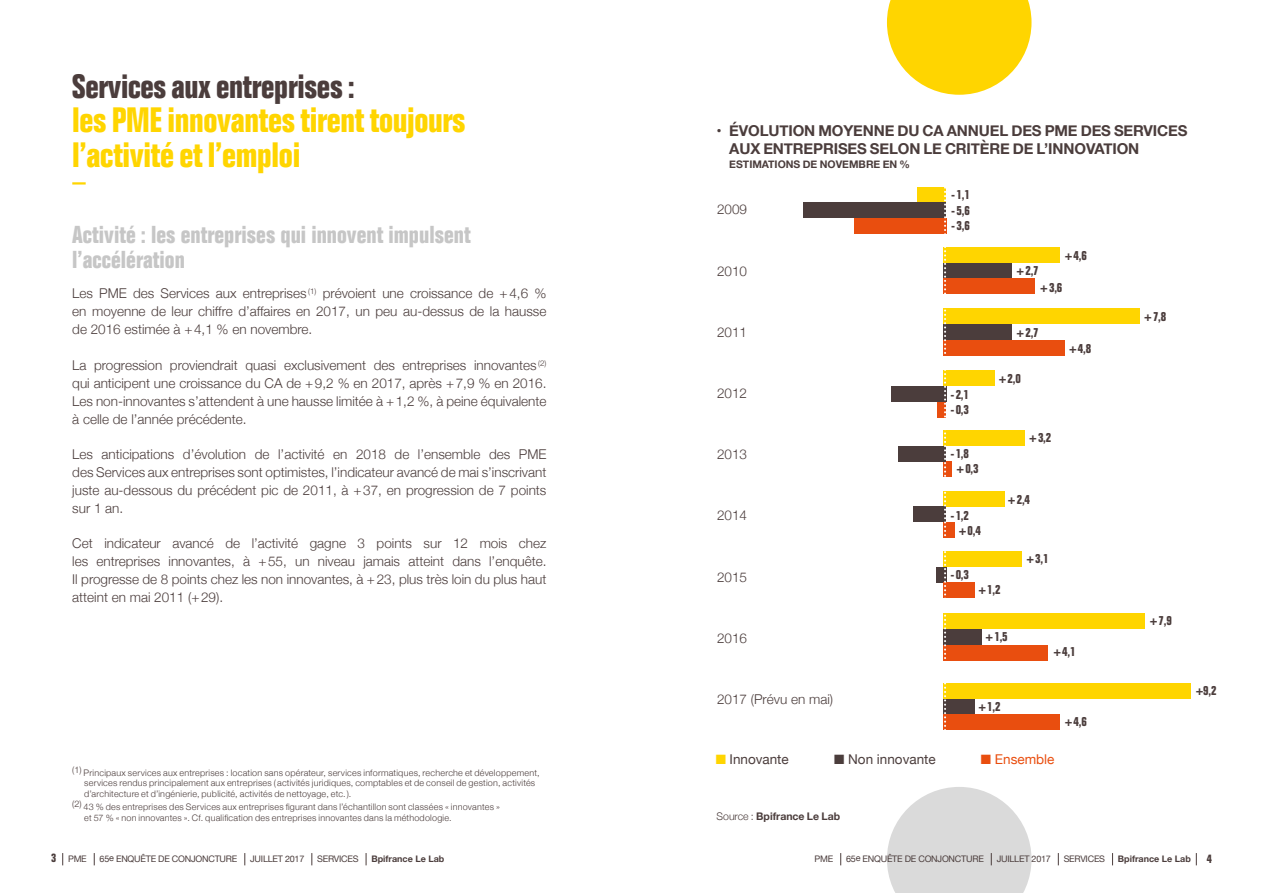
<style>
.page{position:relative;width:1263px;height:893px;background:#fff}
.page>*{position:absolute;margin:0;border:0;box-sizing:border-box;transform-origin:0 0}
.t1{font:700 condensed 34.5px/34.5px "Folio";letter-spacing:-.01em;color:#ffd500}
.t2{font:700 condensed 33px "Folio";letter-spacing:-.01em;color:#4b3d3c}
.t3{font:700 condensed 24px/25.5px "Folio";color:#c6c6c6}
.t4{font:700 15px/18px "Helvetica Neue";letter-spacing:-.01em;color:#4b3d3c}
.t5{font:300 13.5px/18px "Helvetica Neue";color:#4b3d3c;text-align:justify}
.t6{font:13.5px "Helvetica Neue";color:#4b3d3c}
.t7{font:13.5px "Helvetica Neue";color:#e94e0f}
.t8{font:700 condensed 12.75px/15.5px "Folio";color:#4b3d3c}
.t9{font:700 condensed 12px "Folio";color:#4b3d3c}
.t10{font:700 10.5px "Helvetica Neue";color:#4b3d3c}
.t11{font:300 9px/10.5px "Helvetica Neue";letter-spacing:.025em;color:#4b3d3c}
.t12{font:9px "Helvetica Neue";letter-spacing:-.025em;color:#4b3d3c}
.t13{font:700 9px "Helvetica Neue";color:#4b3d3c}
.s1{color:#ffd500}
.s2{font-weight:300}
</style>
<div class="page">
<svg style="left:887px;top:0;width:144px;height:95px"></svg>
<div style="left:917px;top:187px;width:29px;height:15px;background:#ffd500"></div>
<div style="left:803px;top:202px;width:143px;height:16px;background:#4b3d3c"></div>
<div style="left:854px;top:218px;width:92px;height:16px;background:#e94e0f"></div>
<div style="left:943px;top:247px;width:117px;height:16px;background:#ffd500"></div>
<div style="left:943px;top:263px;width:69px;height:15px;background:#4b3d3c"></div>
<div style="left:943px;top:278px;width:92px;height:16px;background:#e94e0f"></div>
<div style="left:943px;top:308px;width:197px;height:16px;background:#ffd500"></div>
<div style="left:943px;top:324px;width:69px;height:16px;background:#4b3d3c"></div>
<div style="left:943px;top:340px;width:122px;height:16px;background:#e94e0f"></div>
<div style="left:943px;top:370px;width:52px;height:16px;background:#ffd500"></div>
<div style="left:891px;top:386px;width:55px;height:16px;background:#4b3d3c"></div>
<div style="left:937px;top:402px;width:9px;height:16px;background:#e94e0f"></div>
<div style="left:943px;top:461px;width:9px;height:16px;background:#e94e0f"></div>
<div style="left:943px;top:491px;width:62px;height:16px;background:#ffd500"></div>
<div style="left:913px;top:507px;width:33px;height:15px;background:#4b3d3c"></div>
<div style="left:943px;top:522px;width:12px;height:16px;background:#e94e0f"></div>
<div style="left:943px;top:430px;width:82px;height:16px;background:#ffd500"></div>
<div style="left:898px;top:446px;width:48px;height:16px;background:#4b3d3c"></div>
<div style="left:943px;top:551px;width:79px;height:16px;background:#ffd500"></div>
<div style="left:936px;top:567px;width:10px;height:16px;background:#4b3d3c"></div>
<div style="left:943px;top:582px;width:32px;height:16px;background:#e94e0f"></div>
<div style="left:943px;top:613px;width:202px;height:16px;background:#ffd500"></div>
<div style="left:943px;top:683px;width:248px;height:16px;background:#ffd500"></div>
<div style="left:943px;top:629px;width:39px;height:16px;background:#4b3d3c"></div>
<div style="left:943px;top:699px;width:32px;height:15px;background:#4b3d3c"></div>
<div style="left:943px;top:645px;width:105px;height:15px;background:#e94e0f"></div>
<div style="left:943px;top:714px;width:117px;height:16px;background:#e94e0f"></div>
<hr style="left:72px;top:182px;width:14px;height:3px;background:#ffd500">
<svg style="left:944px;top:187px;width:2px;height:543px"></svg>
<svg style="left:840px;top:853px;width:1px;height:12px"></svg>
<svg style="left:887px;top:787px;width:144px;height:106px"></svg>
<svg style="left:1058px;top:853px;width:1px;height:12px"></svg>
<svg style="left:1112px;top:853px;width:1px;height:12px"></svg>
<svg style="left:1196px;top:853px;width:1px;height:12px"></svg>
<svg style="left:62px;top:853px;width:1px;height:12px"></svg>
<svg style="left:94px;top:853px;width:1px;height:12px"></svg>
<svg style="left:244px;top:853px;width:1px;height:12px"></svg>
<svg style="left:311px;top:853px;width:1px;height:12px"></svg>
<svg style="left:366px;top:853px;width:1px;height:12px"></svg>
<h2 class="t2" style="left:72px;top:68px;width:284px">Services aux entreprises :</h2>
<h1 class="t1" style="left:72px;top:103px;width:395px">les PME innovantes tirent toujours l’activité et l’emploi</h1>
<h3 class="t3" style="left:72px;top:222px;width:400px">Activité : les entreprises qui innovent impulsent l’accélération</h3>
<p class="t5" style="left:72px;top:283px;width:476px">Les PME des Services aux entreprises <sup>(1)</sup> prévoient une croissance de +4,6 % en moyenne de leur chiffre d’affaires en 2017, un peu au-dessus de la hausse de 2016 estimée à +4,1 % en novembre.</p>
<p class="t5" style="left:72px;top:355px;width:476px">La progression proviendrait quasi exclusivement des entreprises innovantes <sup>(2) </sup>qui anticipent une croissance du CA de +9,2 % en 2017, après +7,9 % en 2016.<br>Les non-innovantes s’attendent à une hausse limitée à +1,2 %, à peine équivalente à celle de l’année précédente.</p>
<p class="t5" style="left:72px;top:444px;width:476px">Les anticipations d’évolution de l’activité en 2018 de l’ensemble des PME des Services aux entreprises sont optimistes, l’indicateur avancé de mai s’inscrivant juste au-dessous du précédent pic de 2011, à +37, en progression de 7 points sur 1 an.</p>
<p class="t5" style="left:72px;top:533px;width:476px">Cet indicateur avancé de l’activité gagne 3 points sur 12 mois chez les entreprises innovantes, à +55, un niveau jamais atteint dans l’enquête.<br>Il progresse de 8 points chez les non innovantes, à +23, plus très loin du plus haut atteint en mai 2011 (+29).</p>
<p class="t4" style="left:729px;top:123px;width:460px;text-indent:-13px">• ÉVOLUTION MOYENNE DU CA ANNUEL DES PME DES SERVICES<br>AUX ENTREPRISES SELON LE CRITÈRE DE L’INNOVATION</p>
<p class="t10" style="left:729px;top:156px;width:182px">ESTIMATIONS DE NOVEMBRE EN %</p>
<p class="t5" style="left:717px;top:200px;width:32px">2009</p>
<p class="t8" style="left:951px;top:187px;width:20px;text-align:justify">-1,1 -5,6 -3,6</p>
<p class="t8" style="left:1065px;top:248px;width:24px">+4,6</p>
<p class="t5" style="left:717px;top:261px;width:32px">2010</p>
<p class="t8" style="left:1016px;top:263px;width:24px">+2,7</p>
<p class="t8" style="left:1040px;top:279px;width:24px">+3,6</p>
<p class="t8" style="left:1144px;top:309px;width:24px">+7,8</p>
<p class="t5" style="left:717px;top:322px;width:32px">2011</p>
<p class="t8" style="left:1016px;top:325px;width:24px">+2,7</p>
<p class="t8" style="left:1069px;top:340px;width:24px">+4,8</p>
<p class="t8" style="left:999px;top:371px;width:24px">+2,0</p>
<p class="t5" style="left:717px;top:383px;width:32px">2012</p>
<p class="t8" style="left:950px;top:387px;width:20px">-2,1 -0,3</p>
<p class="t8" style="left:1029px;top:430px;width:24px">+3,2</p>
<p class="t5" style="left:717px;top:444px;width:32px">2013</p>
<p class="t8" style="left:956px;top:446px;width:24px;text-indent:-6px">-1,8 +0,3</p>
<p class="t8" style="left:1008px;top:492px;width:24px">+2,4</p>
<p class="t5" style="left:717px;top:505px;width:32px">2014</p>
<p class="t8" style="left:959px;top:508px;width:24px;text-indent:-8px">-1,2 +0,4</p>
<p class="t8" style="left:1026px;top:551px;width:24px">+3,1</p>
<p class="t5" style="left:717px;top:567px;width:32px">2015</p>
<p class="t8" style="left:950px;top:567px;width:20px">-0,3</p>
<p class="t8" style="left:978px;top:582px;width:24px">+1,2</p>
<p class="t8" style="left:1150px;top:613px;width:24px">+7,9</p>
<p class="t5" style="left:717px;top:628px;width:32px">2016</p>
<p class="t8" style="left:985px;top:629px;width:24px">+1,5</p>
<p class="t8" style="left:1053px;top:644px;width:24px">+4,1</p>
<p class="t5" style="left:717px;top:689px;width:118px">2017 (Prévu en mai)</p>
<p class="t8" style="left:978px;top:699px;width:24px">+1,2</p>
<p class="t8" style="left:1065px;top:714px;width:24px">+4,6</p>
<p class="t8" style="left:1196px;top:683px;width:22px">+9,2</p>
<p class="t6" style="left:716px;top:750px;width:75px"><span class="s1">■</span> Innovante</p>
<p class="t6" style="left:834px;top:750px;width:103px">■ Non innovante</p>
<p class="t7" style="left:981px;top:750px;width:75px">■ Ensemble</p>
<p class="t11" style="left:84px;top:767px;width:457px;text-indent:-12px">(1) Principaux services aux entreprises : location sans opérateur, services informatiques, recherche et développement, services rendus principalement aux entreprises (activités juridiques, comptables et de conseil de gestion, activités d’architecture et d’ingénierie, publicité, activités de nettoyage, etc.).</p>
<p class="t11" style="left:84px;top:801px;width:417px;text-indent:-12px">(2) 43 % des entreprises des Services aux entreprises figurant dans l’échantillon sont classées « innovantes » et 57 % « non innovantes ». Cf. qualification des entreprises innovantes dans la méthodologie.</p>
<p class="t10" style="left:716px;top:808px;width:125px"><span class="s2">Source :</span> Bpifrance Le Lab</p>
<p class="t12" style="left:814px;top:853px;width:20px">PME</p>
<p class="t12" style="left:846px;top:853px;width:139px">65e ENQUÊTE DE CONJONCTURE</p>
<p class="t12" style="left:997px;top:853px;width:56px">JUILLET 2017</p>
<p class="t12" style="left:1064px;top:853px;width:43px">SERVICES</p>
<p class="t9" style="left:51px;top:851px;width:7px">3</p>
<p class="t13" style="left:1118px;top:852px;width:74px">Bpifrance Le Lab</p>
<p class="t9" style="left:1207px;top:852px;width:7px">4</p>
<p class="t12" style="left:68px;top:853px;width:20px">PME</p>
<p class="t12" style="left:100px;top:853px;width:139px">65e ENQUÊTE DE CONJONCTURE</p>
<p class="t12" style="left:250px;top:853px;width:56px">JUILLET 2017</p>
<p class="t12" style="left:317px;top:853px;width:43px">SERVICES</p>
<p class="t13" style="left:371px;top:852px;width:74px">Bpifrance Le Lab</p>
</div>
